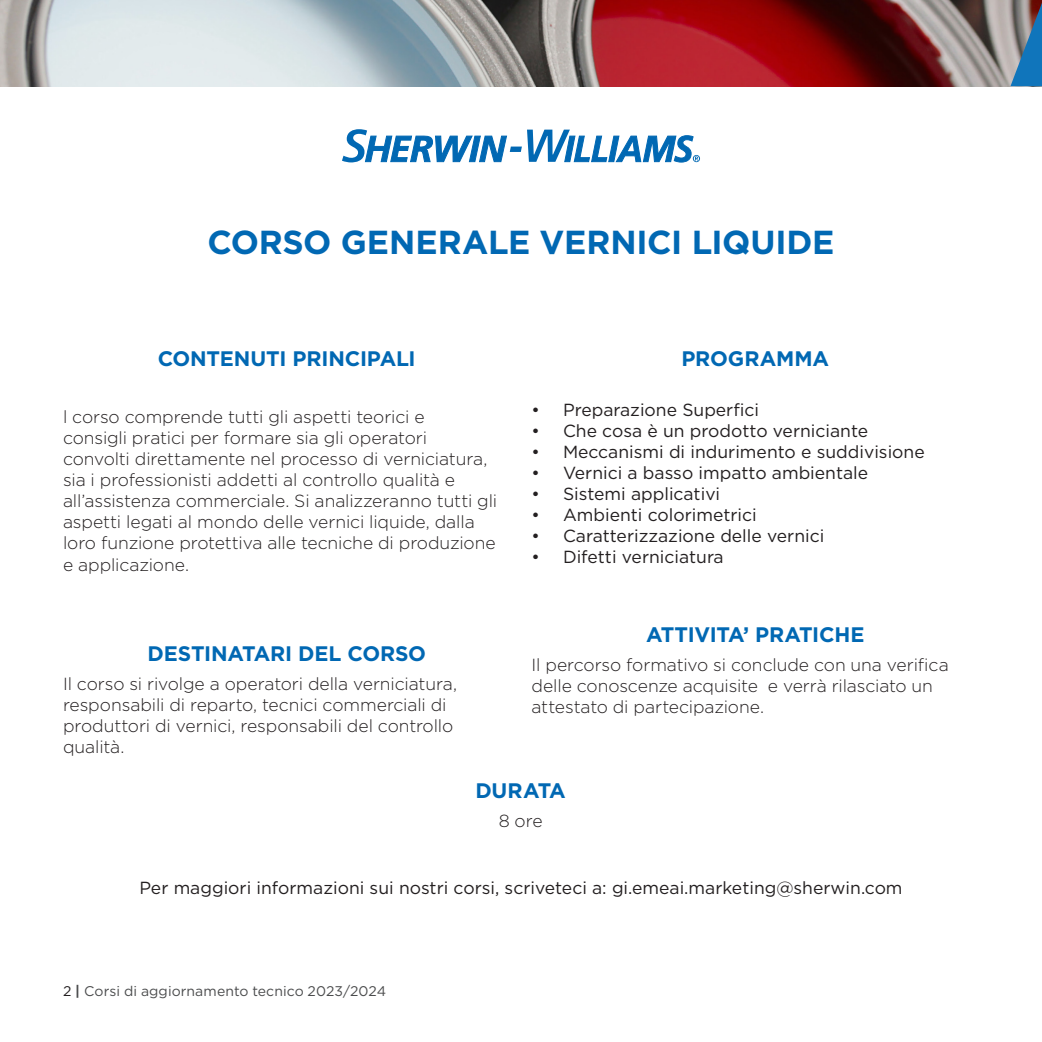
<style>
.page{position:relative;width:1042px;height:1042px;background:#fff}
.page>*{position:absolute;margin:0;border:0;box-sizing:border-box;transform-origin:0 0}
.t1{font:700 33.25px "Gotham";letter-spacing:-.01em;color:#0168b3}
.t2{font:700 21px "Gotham";letter-spacing:-.01em;color:#0168b3}
.t3{font:300 17.5px/21px "Gotham";letter-spacing:-.005em;color:#231f20}
.t4{font:17.5px "Gotham";color:#231f20}
.t5{font:14px "Gotham";letter-spacing:.005em;color:#4b4c4d}
.s1{color:#231f20}
.s2{font-weight:700}
</style>
<div class="page">
<img style="left:0;top:0;width:1010px;height:86px">
<svg style="left:1010px;top:0;width:32px;height:86px;background:#547b9a"></svg>
<svg style="left:342px;top:129px;width:358px;height:33px"></svg>
<h1 class="t1" style="left:207px;top:221px;width:629px">CORSO GENERALE VERNICI LIQUIDE</h1>
<p class="t2" style="left:158px;top:344px;width:259px">CONTENUTI PRINCIPALI</p>
<p class="t3" style="left:63px;top:406px;width:436px">l corso comprende tutti gli aspetti teorici e<br>consigli pratici per formare sia gli operatori convolti direttamente nel processo di verniciatura, sia i professionisti addetti al controllo qualità e all’assistenza commerciale. Si analizzeranno tutti gli aspetti legati al mondo delle vernici liquide, dalla loro funzione protettiva alle tecniche di produzione e applicazione.</p>
<p class="t2" style="left:147px;top:640px;width:280px">DESTINATARI DEL CORSO</p>
<p class="t3" style="left:63px;top:673px;width:396px">Il corso si rivolge a operatori della verniciatura, responsabili di reparto, tecnici commerciali di produttori di vernici, responsabili del controllo qualità.</p>
<p class="t2" style="left:681px;top:344px;width:149px">PROGRAMMA</p>
<p class="t4" style="left:531px;top:398px;width:229px">• Preparazione Superfici</p>
<p class="t4" style="left:531px;top:419px;width:338px">• Che cosa è un prodotto verniciante</p>
<p class="t4" style="left:531px;top:440px;width:395px">• Meccanismi di indurimento e suddivisione</p>
<p class="t4" style="left:531px;top:461px;width:338px">• Vernici a basso impatto ambientale</p>
<p class="t4" style="left:531px;top:482px;width:190px">• Sistemi applicativi</p>
<p class="t4" style="left:531px;top:503px;width:227px">• Ambienti colorimetrici</p>
<p class="t4" style="left:531px;top:524px;width:294px">• Caratterizzazione delle vernici</p>
<p class="t4" style="left:531px;top:545px;width:194px">• Difetti verniciatura</p>
<p class="t2" style="left:646px;top:620px;width:220px">ATTIVITA’ PRATICHE</p>
<p class="t3" style="left:531px;top:653px;width:419px">Il percorso formativo si conclude con una verifica delle conoscenze acquisite e verrà rilasciato un attestato di partecipazione.</p>
<p class="t2" style="left:475px;top:777px;width:92px">DURATA</p>
<p class="t3" style="left:499px;top:810px;width:45px">8 ore</p>
<p class="t4" style="left:139px;top:876px;width:765px">Per maggiori informazioni sui nostri corsi, scriveteci a: gi.emeai.marketing@sherwin.com</p>
<p class="t5" style="left:63px;top:982px;width:325px"><span class="s1">2</span> <span class="s2">|</span> Corsi di aggiornamento tecnico 2023/2024</p>
</div>
